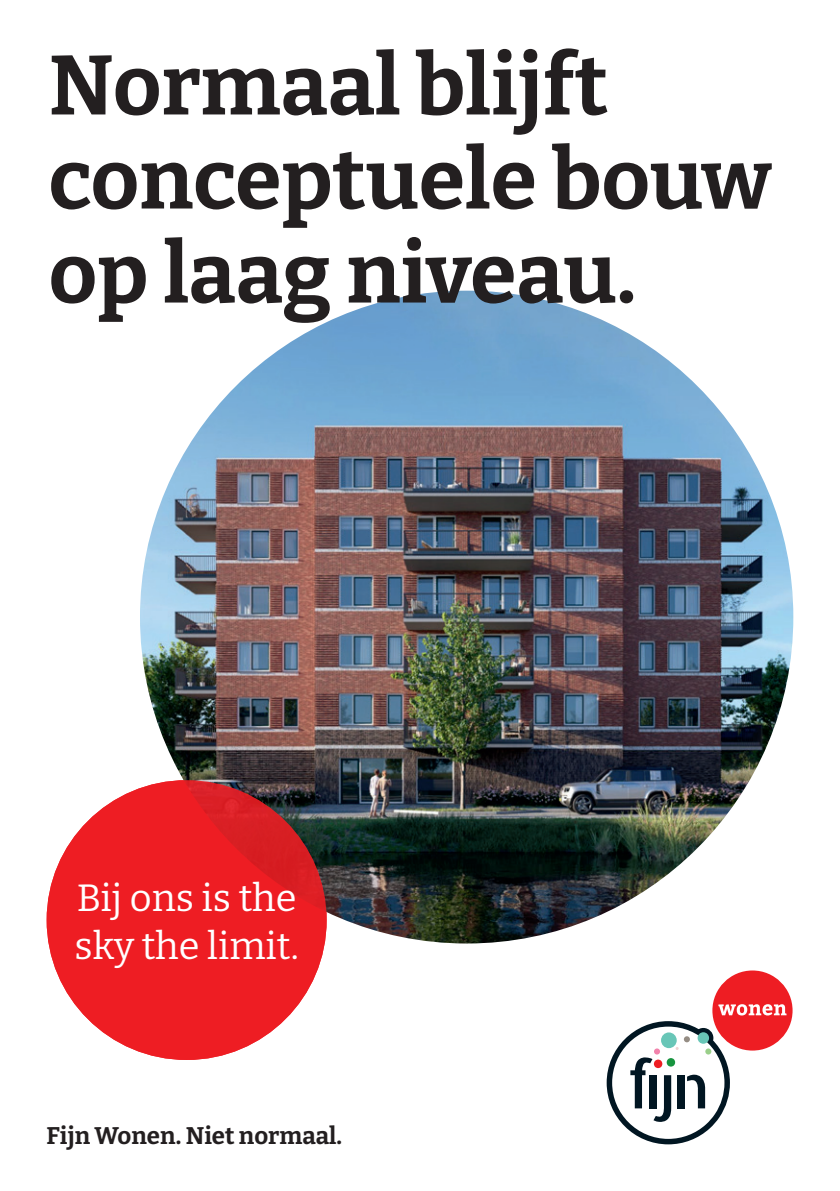
<style>
.page{position:relative;width:840px;height:1191px;background:#fff}
.page>*{position:absolute;margin:0;border:0;box-sizing:border-box;transform-origin:0 0}
.t1{font:700 84px/94px "Bitter";color:#231f20}
.t2{font:38px/48px "Bitter";color:#fff}
.t3{font:700 24px "Bitter";color:#231f20}
</style>
<div class="page">
<img style="left:140px;top:291px;width:652px;height:652px;border-radius:326px">
<div style="left:712px;top:970px;width:80px;height:80px;background:#ee1d23;border-radius:50%"></div>
<svg style="left:718px;top:1004px;width:68px;height:11px"></svg>
<svg style="left:606px;top:1021px;width:123px;height:123px"></svg>
<div style="left:47px;top:780px;width:279px;height:280px;background:#ee1d23;border-radius:50%"></div>
<p class="t1" style="left:49px;top:36px;width:723px">Normaal blijft conceptuele bouw op laag niveau.</p>
<p class="t2" style="left:74px;top:872px;width:225px">Bij ons is the sky the limit.</p>
<p class="t3" style="left:47px;top:1120px;width:297px">Fijn Wonen. Niet normaal.</p>
</div>
